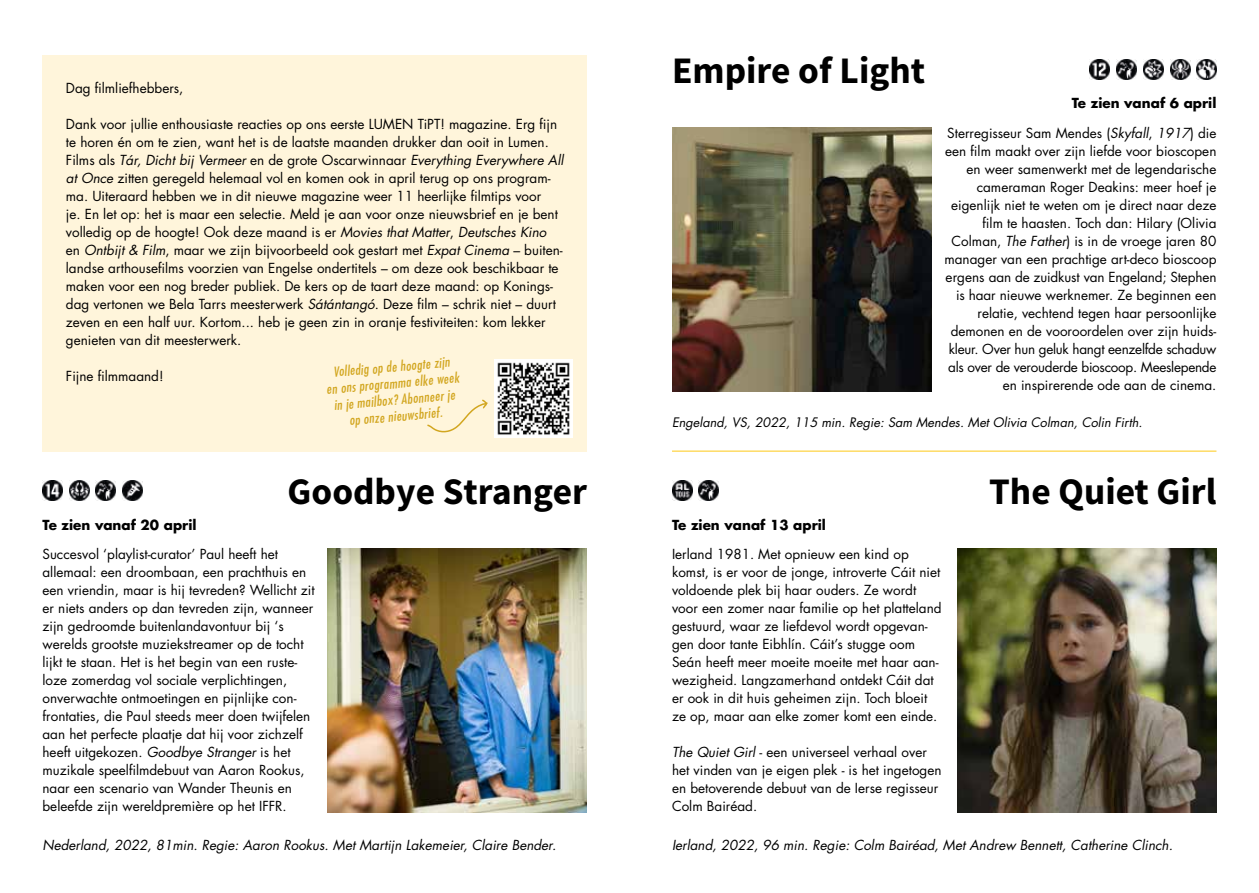
<style>
.page{position:relative;width:1259px;height:893px;background:#fff}
.page>*{position:absolute;margin:0;border:0;box-sizing:border-box;transform-origin:0 0}
.t1{font:700 37.5px "Source Sans Pro";color:#000}
.t2{font:13.5px/18px "Futura";color:#000}
.t3{font:italic 13.5px "Futura";color:#000}
.t4{font:italic condensed 13.5px/16.5px "Futura";color:#d2a61f;text-align:center}
.t5{font:700 13.5px "Futura Std";color:#000}
.t6{font:italic 12.75px "Futura";color:#000}
.s1{font-style:italic}
</style>
<div class="page">
<div style="left:43px;top:55px;width:544px;height:396px;background:#fff5db"></div>
<img style="left:327px;top:549px;width:260px;height:263px">
<img style="left:43px;top:480px;width:20px;height:21px">
<img style="left:494px;top:359px;width:78px;height:79px">
<img style="left:672px;top:480px;width:20px;height:21px">
<img style="left:698px;top:480px;width:20px;height:20px">
<img style="left:1089px;top:60px;width:20px;height:20px">
<img style="left:1116px;top:60px;width:20px;height:20px">
<img style="left:1143px;top:60px;width:20px;height:20px">
<img style="left:1170px;top:60px;width:20px;height:20px">
<img style="left:1196px;top:60px;width:20px;height:20px">
<img style="left:69px;top:480px;width:20px;height:21px">
<img style="left:96px;top:480px;width:20px;height:21px">
<img style="left:122px;top:480px;width:20px;height:21px">
<img style="left:672px;top:128px;width:259px;height:263px">
<img style="left:957px;top:549px;width:259px;height:263px">
<hr style="left:672px;top:451px;width:544px;height:1px;background:#fec917">
<svg style="left:427px;top:399px;width:61px;height:34px"></svg>
<p class="t2" style="left:66px;top:79px;width:119px">Dag filmliefhebbers,</p>
<p class="t2" style="left:66px;top:115px;width:499px">Dank voor jullie enthousiaste reacties op ons eerste LUMEN TiPT! magazine. Erg fijn te horen én om te zien, want het is de laatste maanden drukker dan ooit in Lumen.<br>Films als <span class="s1">Tár, Dicht bij Vermeer</span> en de grote Oscarwinnaar <span class="s1">Everything Everywhere All at Once</span> zitten geregeld helemaal vol en komen ook in april terug op ons program&shy;ma. Uiteraard hebben we in dit nieuwe magazine weer 11 heerlijke filmtips voor<br>je. En let op: het is maar een selectie. Meld je aan voor onze nieuwsbrief en je bent volledig op de hoogte! Ook deze maand is er <span class="s1">Movies that Matter</span>, <span class="s1">Deutsches Kino </span>en <span class="s1">Ontbijt &amp; Film</span>, maar we zijn bijvoorbeeld ook gestart met <span class="s1">Expat Cinema</span> – buiten&shy;landse arthousefilms voorzien van Engelse ondertitels – om deze ook beschikbaar te maken voor een nog breder publiek. De kers op de taart deze maand: op Konings&shy;dag vertonen we Bela Tarrs meesterwerk <span class="s1">Sátántangó</span>. Deze film – schrik niet – duurt zeven en een half uur. Kortom... heb je geen zin in oranje festiviteiten: kom lekker genieten van dit meesterwerk.</p>
<p class="t2" style="left:66px;top:367px;width:99px">Fijne filmmaand!</p>
<p class="t4" style="left:324px;top:364px;width:135px;rotate:-5deg">Volledig op de hoogte zijn<br>en ons programma elke week in je mailbox? Abonneer je op onze nieuwsbrief.</p>
<h1 class="t1" style="left:288px;top:468px;width:301px">Goodbye Stranger</h1>
<h1 class="t1" style="left:672px;top:47px;width:255px">Empire of Light</h1>
<p class="t5" style="left:1071px;top:94px;width:146px">Te zien vanaf 6 april</p>
<p class="t2" style="left:944px;top:124px;width:273px;text-align:right">Sterregisseur Sam Mendes (<span class="s1">Skyfall</span>, <span class="s1">1917</span>) die een film maakt over zijn liefde voor bioscopen en weer samenwerkt met de legendarische cameraman Roger Deakins: meer hoef je eigenlijk niet te weten om je direct naar deze film te haasten. Toch dan: Hilary (Olivia Colman, <span class="s1">The Father</span>) is in de vroege jaren 80 manager van een prachtige art-deco bioscoop ergens aan de zuidkust van Engeland; Stephen is haar nieuwe werknemer. Ze beginnen een relatie, vechtend tegen haar persoonlijke demonen en de vooroordelen over zijn huids&shy;kleur. Over hun geluk hangt eenzelfde schaduw als over de verouderde bioscoop. Meeslepende en inspirerende ode aan de cinema.</p>
<p class="t6" style="left:672px;top:414px;width:472px">Engeland, VS, 2022, 115 min. Regie: Sam Mendes. Met Olivia Colman, Colin Firth.</p>
<h1 class="t1" style="left:989px;top:468px;width:229px">The Quiet Girl</h1>
<p class="t5" style="left:43px;top:516px;width:155px">Te zien vanaf 20 april</p>
<p class="t5" style="left:672px;top:516px;width:155px">Te zien vanaf 13 april</p>
<p class="t2" style="left:672px;top:545px;width:271px">Ierland 1981. Met opnieuw een kind op komst, is er voor de jonge, introverte Cáit niet voldoende plek bij haar ouders. Ze wordt voor een zomer naar familie op het platteland gestuurd, waar ze liefdevol wordt opgevan&shy;gen door tante Eibhlín. Cáit’s stugge oom Seán heeft meer moeite moeite met haar aan&shy;wezigheid. Langzamerhand ontdekt Cáit dat er ook in dit huis geheimen zijn. Toch bloeit ze op, maar aan elke zomer komt een einde.</p>
<p class="t2" style="left:672px;top:743px;width:271px"><span class="s1">The Quiet Girl</span> - een universeel verhaal over het vinden van je eigen plek - is het ingetogen en betoverende debuut van de Ierse regisseur Colm Bairéad.</p>
<p class="t2" style="left:43px;top:545px;width:274px">Succesvol ‘playlist-curator’ Paul heeft het allemaal: een droombaan, een prachthuis en een vriendin, maar is hij tevreden? Wellicht zit er niets anders op dan tevreden zijn, wanneer zijn gedroomde buitenlandavontuur bij ‘s werelds grootste muziekstreamer op de tocht lijkt te staan. Het is het begin van een ruste&shy;loze zomerdag vol sociale verplichtingen, onverwachte ontmoetingen en pijnlijke con&shy;frontaties, die Paul steeds meer doen twijfelen aan het perfecte plaatje dat hij voor zichzelf heeft uitgekozen. <span class="s1">Goodbye Stranger</span> is het muzikale speelfilmdebuut van Aaron Rookus, naar een scenario van Wander Theunis en beleefde zijn wereldpremière op het IFFR.</p>
<p class="t3" style="left:43px;top:837px;width:515px">Nederland, 2022, 81min. Regie: Aaron Rookus. Met Martijn Lakemeier, Claire Bender.</p>
<p class="t3" style="left:672px;top:837px;width:502px">Ierland, 2022, 96 min. Regie: Colm Bairéad, Met Andrew Bennett, Catherine Clinch.</p>
</div>
